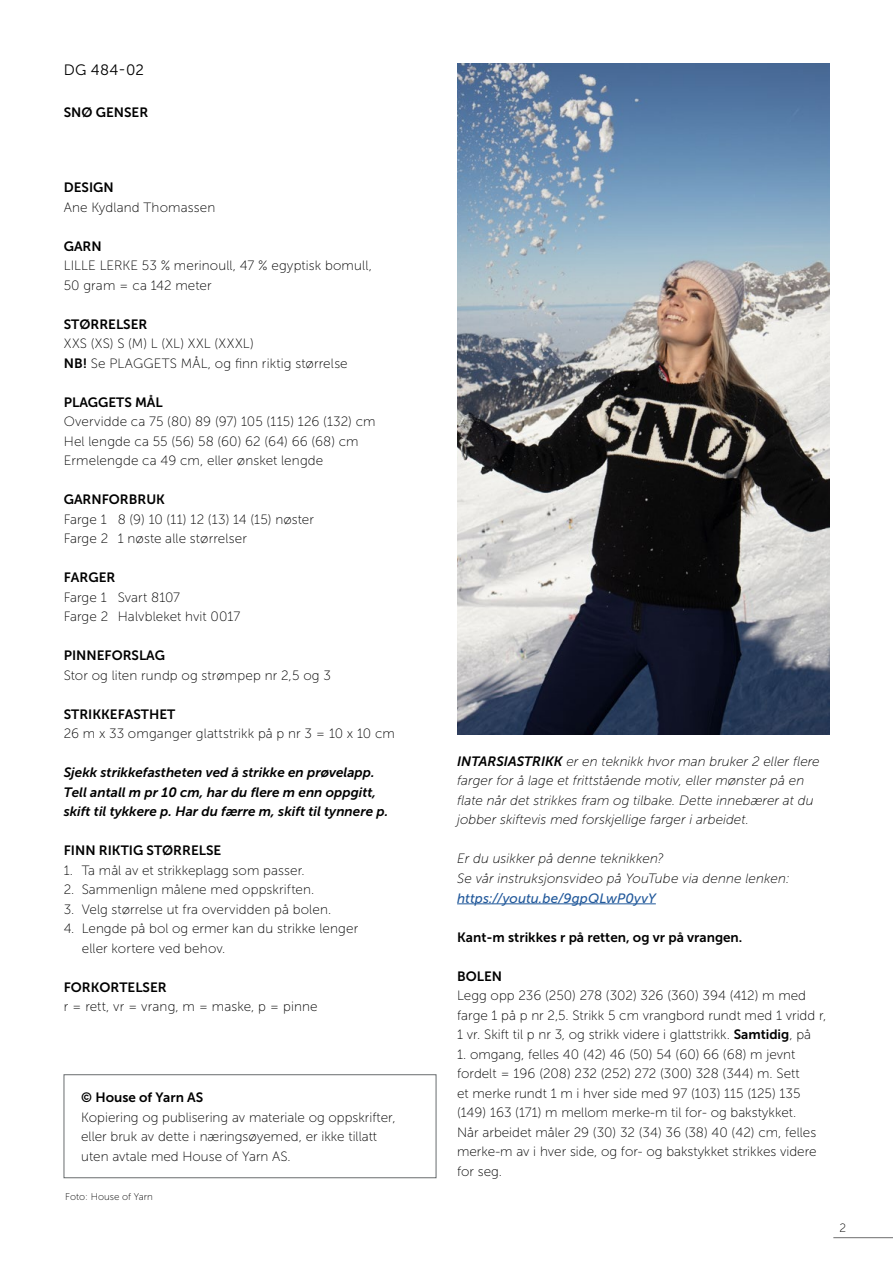
<style>
.page{position:relative;width:893px;height:1263px;background:#fff}
.page>*{position:absolute;margin:0;border:0;box-sizing:border-box;transform-origin:0 0}
.t1{font:15px "Museo Sans 300";letter-spacing:.02em;color:#000}
.Faktatekst{font:13.5px "Museo Sans 100";letter-spacing:.01em;color:#000}
.INNHOLD_-_Uten_orddeling{font:13.5px/19.5px "Museo Sans 100";color:#000}
.INNHOLD_-_Uten_orddeling-2{font:italic 13.5px/19.5px "Museo Sans 100";color:#000}
.INNHOLD_-_Uten_orddeling-3{font:13.5px "Museo Sans 700";color:#000}
.Faktatekst-2{font:italic 13.5px "Museo Sans 700";color:#000}
.Faktatekst-3{font:13.5px "Museo Sans 700";color:#000}
.t2{font:12px "Museo Sans 100";color:#000}
.t3{font:9.75px "Museo Sans 100";color:#000}
.s1{font-family:"Museo Sans 700"}
.s2{font-family:"Museo Sans 500";color:#22599b}
</style>
<div class="page">
<hr style="left:833px;top:1237px;width:60px;height:1px;background:#6e6e6e">
<img style="left:457px;top:64px;width:372px;height:670px">
<div style="left:64px;top:1074px;width:372px;height:104px;border:1px solid #686c6e"></div>
<hr style="left:457px;top:903px;width:199px;height:1px;background:#22599b">
<p class="t1" style="left:64px;top:62px;width:82px">DG 484-02</p>
<p class="INNHOLD_-_Uten_orddeling-3" style="left:64px;top:105px;width:86px">SNØ GENSER</p>
<p class="INNHOLD_-_Uten_orddeling-3" style="left:64px;top:180px;width:51px">DESIGN</p>
<p class="Faktatekst" style="left:64px;top:200px;width:153px">Ane Kydland Thomassen</p>
<p class="INNHOLD_-_Uten_orddeling-3" style="left:64px;top:239px;width:40px">GARN</p>
<p class="Faktatekst" style="left:64px;top:258px;width:310px">LILLE LERKE 53 % merinoull, 47 % egyptisk bomull,</p>
<p class="Faktatekst" style="left:64px;top:278px;width:149px">50 gram = ca 142 meter</p>
<p class="INNHOLD_-_Uten_orddeling-3" style="left:64px;top:317px;width:85px">STØRRELSER</p>
<p class="Faktatekst" style="left:64px;top:336px;width:191px">XXS (XS) S (M) L (XL) XXL (XXXL)</p>
<p class="Faktatekst" style="left:64px;top:356px;width:285px"><span class="s1">NB!</span> Se PLAGGETS MÅL, og finn riktig størrelse</p>
<p class="INNHOLD_-_Uten_orddeling-3" style="left:64px;top:395px;width:101px">PLAGGETS MÅL</p>
<p class="Faktatekst" style="left:64px;top:414px;width:313px">Overvidde ca 75 (80) 89 (97) 105 (115) 126 (132) cm</p>
<p class="Faktatekst" style="left:64px;top:434px;width:296px">Hel lengde ca 55 (56) 58 (60) 62 (64) 66 (68) cm</p>
<p class="Faktatekst" style="left:64px;top:453px;width:261px">Ermelengde ca 49 cm, eller ønsket lengde</p>
<p class="INNHOLD_-_Uten_orddeling-3" style="left:64px;top:492px;width:103px">GARNFORBRUK</p>
<p class="Faktatekst" style="left:64px;top:512px;width:252px">Farge 1 8 (9) 10 (11) 12 (13) 14 (15) nøster</p>
<p class="Faktatekst" style="left:64px;top:531px;width:185px">Farge 2 1 nøste alle størrelser</p>
<p class="INNHOLD_-_Uten_orddeling-3" style="left:64px;top:570px;width:53px">FARGER</p>
<p class="Faktatekst" style="left:64px;top:590px;width:118px">Farge 1 Svart 8107</p>
<p class="Faktatekst" style="left:64px;top:609px;width:178px">Farge 2 Halvbleket hvit 0017</p>
<p class="INNHOLD_-_Uten_orddeling-3" style="left:64px;top:648px;width:103px">PINNEFORSLAG</p>
<p class="Faktatekst" style="left:64px;top:668px;width:269px">Stor og liten rundp og strømpep nr 2,5 og 3</p>
<p class="INNHOLD_-_Uten_orddeling-3" style="left:64px;top:707px;width:113px">STRIKKEFASTHET</p>
<p class="Faktatekst" style="left:64px;top:726px;width:332px">26 m x 33 omganger glattstrikk på p nr 3 = 10 x 10 cm</p>
<p class="Faktatekst-2" style="left:64px;top:765px;width:312px">Sjekk strikkefastheten ved å strikke en prøvelapp.</p>
<p class="Faktatekst-2" style="left:64px;top:785px;width:314px">Tell antall m pr 10 cm, har du flere m enn oppgitt,</p>
<p class="Faktatekst-2" style="left:64px;top:804px;width:326px">skift til tykkere p. Har du færre m, skift til tynnere p.</p>
<p class="Faktatekst-3" style="left:64px;top:843px;width:159px">FINN RIKTIG STØRRELSE</p>
<p class="Faktatekst" style="left:64px;top:863px;width:243px">1. Ta mål av et strikkeplagg som passer.</p>
<p class="Faktatekst" style="left:64px;top:882px;width:252px">2. Sammenlign målene med oppskriften.</p>
<p class="Faktatekst" style="left:64px;top:902px;width:269px">3. Velg størrelse ut fra overvidden på bolen.</p>
<p class="Faktatekst" style="left:64px;top:921px;width:296px">4. Lengde på bol og ermer kan du strikke lenger</p>
<p class="Faktatekst" style="left:82px;top:941px;width:145px">eller kortere ved behov.</p>
<p class="Faktatekst-3" style="left:64px;top:980px;width:104px">FORKORTELSER</p>
<p class="Faktatekst" style="left:64px;top:999px;width:255px">r = rett, vr = vrang, m = maske, p = pinne</p>
<p class="INNHOLD_-_Uten_orddeling-3" style="left:81px;top:1090px;width:124px">© House of Yarn AS</p>
<p class="INNHOLD_-_Uten_orddeling" style="left:81px;top:1107px;width:316px">Kopiering og publisering av materiale og oppskrifter,</p>
<p class="INNHOLD_-_Uten_orddeling" style="left:81px;top:1127px;width:298px">eller bruk av dette i næringsøyemed, er ikke tillatt</p>
<p class="INNHOLD_-_Uten_orddeling" style="left:81px;top:1146px;width:211px">uten avtale med House of Yarn AS.</p>
<p class="t3" style="left:65px;top:1191px;width:89px">Foto: House of Yarn</p>
<p class="INNHOLD_-_Uten_orddeling-2" style="left:457px;top:752px;width:364px"><span class="s1">INTARSIASTRIKK</span> er en teknikk hvor man bruker 2 eller flere farger for å lage et frittstående motiv, eller mønster på en flate når det strikkes fram og tilbake. Dette innebærer at du jobber skiftevis med forskjellige farger i arbeidet.</p>
<p class="INNHOLD_-_Uten_orddeling-2" style="left:457px;top:849px;width:208px">Er du usikker på denne teknikken?</p>
<p class="INNHOLD_-_Uten_orddeling-2" style="left:457px;top:869px;width:334px">Se vår instruksjonsvideo på YouTube via denne lenken: <span class="s2">https://youtu.be/9gpQLwP0yvY</span></p>
<p class="INNHOLD_-_Uten_orddeling-3" style="left:457px;top:929px;width:287px">Kant-m strikkes r på retten, og vr på vrangen.</p>
<p class="INNHOLD_-_Uten_orddeling-3" style="left:457px;top:968px;width:46px">BOLEN</p>
<p class="INNHOLD_-_Uten_orddeling" style="left:457px;top:986px;width:371px">Legg opp 236 (250) 278 (302) 326 (360) 394 (412) m med farge 1 på p nr 2,5. Strikk 5 cm vrangbord rundt med 1 vridd r,<br>1 vr. Skift til p nr 3, og strikk videre i glattstrikk. <span class="s1">Samtidig</span>, på</p>
<p class="INNHOLD_-_Uten_orddeling" style="left:457px;top:1044px;width:361px">1. omgang, felles 40 (42) 46 (50) 54 (60) 66 (68) m jevnt fordelt = 196 (208) 232 (252) 272 (300) 328 (344) m. Sett<br>et merke rundt 1 m i hver side med 97 (103) 115 (125) 135 (149) 163 (171) m mellom merke-m til for- og bakstykket.<br>Når arbeidet måler 29 (30) 32 (34) 36 (38) 40 (42) cm, felles merke-m av i hver side, og for- og bakstykket strikkes videre for seg.</p>
<p class="t2" style="left:839px;top:1221px;width:8px">2</p>
</div>
